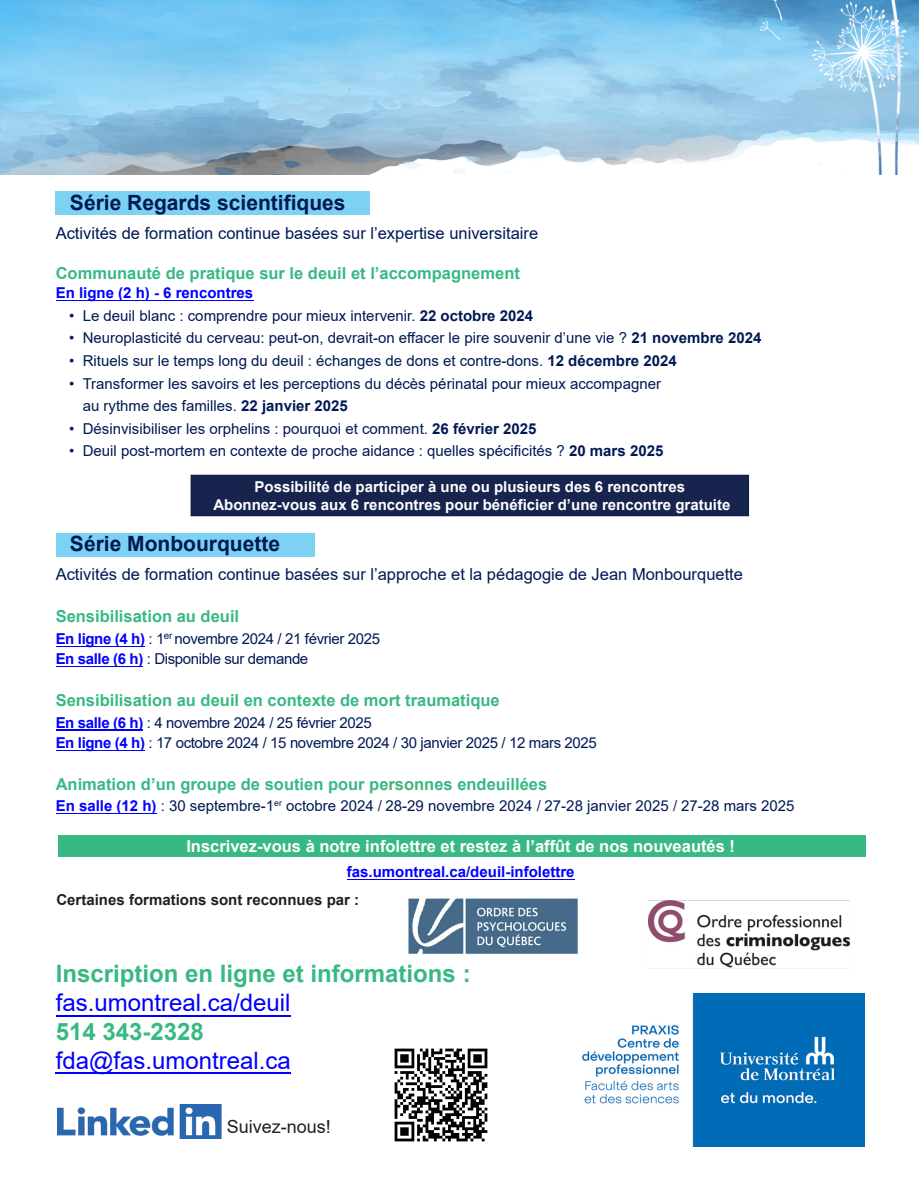
<style>
.page{position:relative;width:919px;height:1187px;background:#fff}
.page>*{position:absolute;margin:0;border:0;box-sizing:border-box;transform-origin:0 0}
.t1{font:700 24px/28.8px "Arial";color:#38b983}
.t2{font:700 21px "Arial";color:#001954}
.t3{font:18px "Arial";color:#231f20}
.t4{font:700 16.5px "Arial";color:#38b983}
.t5{font:16.5px "Arial";color:#001954}
.t6{font:700 16.5px "Arial";color:#fff}
.t7{font:15px/22.5px "Arial";color:#001954}
.t8{font:15px/20.7px "Arial";letter-spacing:-.025em;color:#001954}
.t9{font:700 15px/18px "Arial";color:#fff;text-align:center}
.t10{font:700 15px "Arial";color:#00f}
.t11{font:700 15px "Arial";color:#231f20}
.s1{font-weight:700}
.s2{font-weight:700;color:#00f}
.s3{color:#47b27a}
.s4{color:#17254e}
.s5{font-weight:400;color:#00f}
</style>
<div class="page">
<img style="left:0;top:0;width:918px;height:174px">
<div style="left:56px;top:191px;width:314px;height:24px;background:#7dd1f3"></div>
<div style="left:56px;top:533px;width:258px;height:23px;background:#7dd1f3"></div>
<div style="left:190px;top:474px;width:559px;height:42px;background:#17254e;border:2px solid #0e1f4f"></div>
<img style="left:408px;top:898px;width:170px;height:56px">
<img style="left:648px;top:900px;width:202px;height:69px">
<img style="left:582px;top:993px;width:282px;height:152px">
<img style="left:58px;top:1104px;width:163px;height:34px">
<div style="left:58px;top:835px;width:807px;height:22px;background:#38b983"></div>
<hr style="left:56px;top:300px;width:197px;height:1px;background:#00f">
<hr style="left:347px;top:878px;width:227px;height:1px;background:#00f">
<hr style="left:56px;top:1014px;width:234px;height:2px;background:#00f">
<hr style="left:56px;top:1072px;width:235px;height:1px;background:#00f">
<hr style="left:56px;top:645px;width:89px;height:1px;background:#00f">
<hr style="left:56px;top:666px;width:87px;height:1px;background:#00f">
<hr style="left:56px;top:729px;width:87px;height:1px;background:#00f">
<hr style="left:56px;top:750px;width:89px;height:1px;background:#00f">
<hr style="left:56px;top:813px;width:100px;height:1px;background:#00f">
<img style="left:394px;top:1048px;width:94px;height:94px">
<p class="t2" style="left:70px;top:188px;width:277px">Série Regards scientifiques</p>
<p class="t5" style="left:56px;top:222px;width:484px">Activités de formation continue basées sur l’expertise universitaire</p>
<p class="t4" style="left:56px;top:261px;width:465px">Communauté de pratique sur le deuil et l’accompagnement</p>
<p class="t10" style="left:56px;top:282px;width:199px">En ligne (2 h) - 6 rencontres</p>
<p class="t7" style="left:69px;top:304px;width:465px">• Le deuil blanc : comprendre pour mieux intervenir. <span class="s1">22 octobre 2024</span></p>
<p class="t7" style="left:69px;top:327px;width:693px">• Neuroplasticité du cerveau: peut-on, devrait-on effacer le pire souvenir d’une vie ? <span class="s1">21 novembre 2024</span></p>
<p class="t7" style="left:69px;top:349px;width:609px">• Rituels sur le temps long du deuil : échanges de dons et contre-dons. <span class="s1">12 décembre 2024</span></p>
<p class="t7" style="left:83px;top:372px;width:579px;text-indent:-14px">• Transformer les savoirs et les perceptions du décès périnatal pour mieux accompagner au rythme des familles. <span class="s1">22 janvier 2025</span></p>
<p class="t7" style="left:69px;top:417px;width:469px">• Désinvisibiliser les orphelins : pourquoi et comment. <span class="s1">26 février 2025</span></p>
<p class="t7" style="left:69px;top:439px;width:595px">• Deuil post-mortem en contexte de proche aidance : quelles spécificités ? <span class="s1">20 mars 2025</span></p>
<p class="t9" style="left:213px;top:478px;width:518px">Possibilité de participer à une ou plusieurs des 6 rencontres<br>Abonnez-vous aux 6 rencontres pour bénéficier d’une rencontre gratuite</p>
<p class="t2" style="left:70px;top:529px;width:212px">Série Monbourquette</p>
<p class="t5" style="left:56px;top:563px;width:688px">Activités de formation continue basées sur l’approche et la pédagogie de Jean Monbourquette</p>
<p class="t4" style="left:56px;top:605px;width:185px">Sensibilisation au deuil</p>
<p class="t8" style="left:56px;top:628px;width:326px"><span class="s2">En ligne (4 h)</span> : 1<sup>er</sup> novembre 2024 / 21 février 2025<br><span class="s2">En salle (6 h)</span> : Disponible sur demande</p>
<p class="t4" style="left:56px;top:689px;width:445px">Sensibilisation au deuil en contexte de mort traumatique</p>
<p class="t8" style="left:56px;top:712px;width:542px"><span class="s2">En salle (6 h)</span> : 4 novembre 2024 / 25 février 2025<br><span class="s2">En ligne (4 h)</span> : 17 octobre 2024 / 15 novembre 2024 / 30 janvier 2025 / 12 mars 2025</p>
<p class="t4" style="left:56px;top:773px;width:493px">Animation d’un groupe de soutien pour pe<span class="s3">rson</span>nes endeuillées</p>
<p class="t7" style="left:56px;top:794px;width:740px"><span class="s2">En salle (12 h)</span> : 30 septembre-1<sup>er</sup> octobre 2024 <span class="s4">/</span> 28-29 novembre 2024 <span class="s4">/</span> 27-28 janvier 2025 <span class="s4">/</span> 27-28 mars 2025</p>
<p class="t6" style="left:186px;top:834px;width:550px">Inscrivez-vous à notre infolettre et restez à l’affût de nos nouveautés !</p>
<p class="t10" style="left:347px;top:860px;width:229px">fas.umontreal.ca/deuil-infolettre</p>
<p class="t11" style="left:56px;top:889px;width:304px">Certaines formations sont reconnues par :</p>
<p class="t1" style="left:56px;top:959px;width:416px">Inscription en ligne et informations : <span class="s5">fas.umontreal.ca/deuil<br></span>514 343-2328<br><span class="s5">fda@fas.umontreal.ca</span></p>
<p class="t3" style="left:227px;top:1114px;width:106px">Suivez-nous!</p>
</div>
